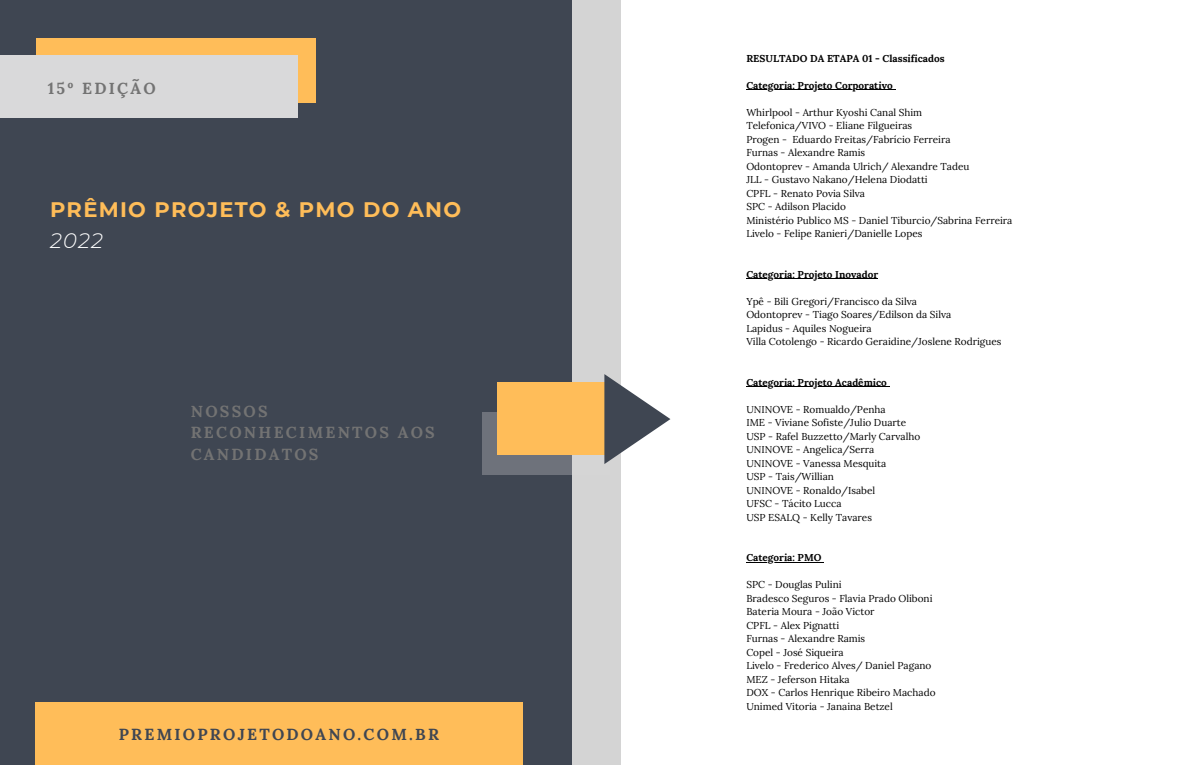
<style>
.page{position:relative;width:1191px;height:765px;background:#fff}
.page>*{position:absolute;margin:0;border:0;box-sizing:border-box;transform-origin:0 0}
.t1{font:700 21px "Montserrat";letter-spacing:.06em;color:#ffbd59}
.t2{font:italic 300 21px "Montserrat";color:#fff}
.t3{font:700 16px/21.8px "Lora";letter-spacing:.14em;color:#737373}
.t4{font:700 16px "Lora";letter-spacing:.14em;color:#3f4652}
.t5{font:10px/13.5px "Lora";color:#000}
.t6{font:700 10px "Lora";color:#000}
</style>
<div class="page">
<div style="left:571px;top:0;width:49px;height:765px;background:#d4d4d4"></div>
<div style="left:0;top:0;width:571px;height:765px;background:#3f4652"></div>
<div style="left:36px;top:38px;width:279px;height:65px;background:#ffbd59"></div>
<div style="left:0;top:56px;width:297px;height:62px;background:#d9d9da"></div>
<div style="left:482px;top:412px;width:90px;height:62px;background:#6e727b"></div>
<div style="left:497px;top:382px;width:113px;height:73px;background:#ffbd59"></div>
<div style="left:36px;top:703px;width:487px;height:62px;background:#ffbd59"></div>
<svg style="left:604px;top:374px;width:66px;height:90px"></svg>
<hr style="left:746px;top:90px;width:146px;height:1px;background:#000">
<hr style="left:746px;top:279px;width:132px;height:1px;background:#000">
<hr style="left:746px;top:387px;width:140px;height:1px;background:#000">
<hr style="left:746px;top:562px;width:75px;height:1px;background:#000">
<h2 class="t3" style="left:48px;top:78px;width:109px">15º EDIÇÃO</h2>
<h1 class="t1" style="left:50px;top:197px;width:413px">PRÊMIO PROJETO &amp; PMO DO ANO</h1>
<h1 class="t2" style="left:50px;top:228px;width:55px">2022</h1>
<h2 class="t3" style="left:191px;top:400px;width:245px">NOSSOS<br>RECONHECIMENTOS AOS<br>CANDIDATOS</h2>
<h2 class="t4" style="left:119px;top:724px;width:322px">PREMIOPROJETODOANO.COM.BR</h2>
<p class="t6" style="left:746px;top:52px;width:200px">RESULTADO DA ETAPA 01 - Classificados</p>
<p class="t6" style="left:746px;top:79px;width:148px">Categoria: Projeto Corporativo</p>
<p class="t5" style="left:746px;top:105px;width:267px">Whirlpool - Arthur Kyoshi Canal Shim<br>Telefonica/VIVO - Eliane Filgueiras<br>Progen - Eduardo Freitas/Fabrício Ferreira<br>Furnas - Alexandre Ramis<br>Odontoprev - Amanda Ulrich/ Alexandre Tadeu<br>JLL - Gustavo Nakano/Helena Diodatti<br>CPFL - Renato Povia Silva<br>SPC - Adilson Placido<br>Ministério Publico MS - Daniel Tiburcio/Sabrina Ferreira Livelo - Felipe Ranieri/Danielle Lopes</p>
<p class="t6" style="left:746px;top:268px;width:133px">Categoria: Projeto Inovador</p>
<p class="t5" style="left:746px;top:294px;width:256px">Ypê - Bili Gregori/Francisco da Silva<br>Odontoprev - Tiago Soares/Edilson da Silva<br>Lapidus - Aquiles Nogueira<br>Villa Cotolengo - Ricardo Geraidine/Joslene Rodrigues</p>
<p class="t6" style="left:746px;top:376px;width:142px">Categoria: Projeto Acadêmico</p>
<p class="t5" style="left:746px;top:402px;width:175px">UNINOVE - Romualdo/Penha<br>IME - Viviane Sofiste/Julio Duarte<br>USP - Rafel Buzzetto/Marly Carvalho<br>UNINOVE - Angelica/Serra<br>UNINOVE - Vanessa Mesquita<br>USP - Tais/Willian<br>UNINOVE - Ronaldo/Isabel<br>UFSC - Tácito Lucca<br>USP ESALQ - Kelly Tavares</p>
<p class="t6" style="left:746px;top:551px;width:77px">Categoria: PMO</p>
<p class="t5" style="left:746px;top:578px;width:191px">SPC - Douglas Pulini<br>Bradesco Seguros - Flavia Prado Oliboni<br>Bateria Moura - João Victor<br>CPFL - Alex Pignatti<br>Furnas - Alexandre Ramis<br>Copel - José Siqueira<br>Livelo - Frederico Alves/ Daniel Pagano<br>MEZ - Jeferson Hitaka<br>DOX - Carlos Henrique Ribeiro Machado<br>Unimed Vitoria - Janaina Betzel</p>
</div>
